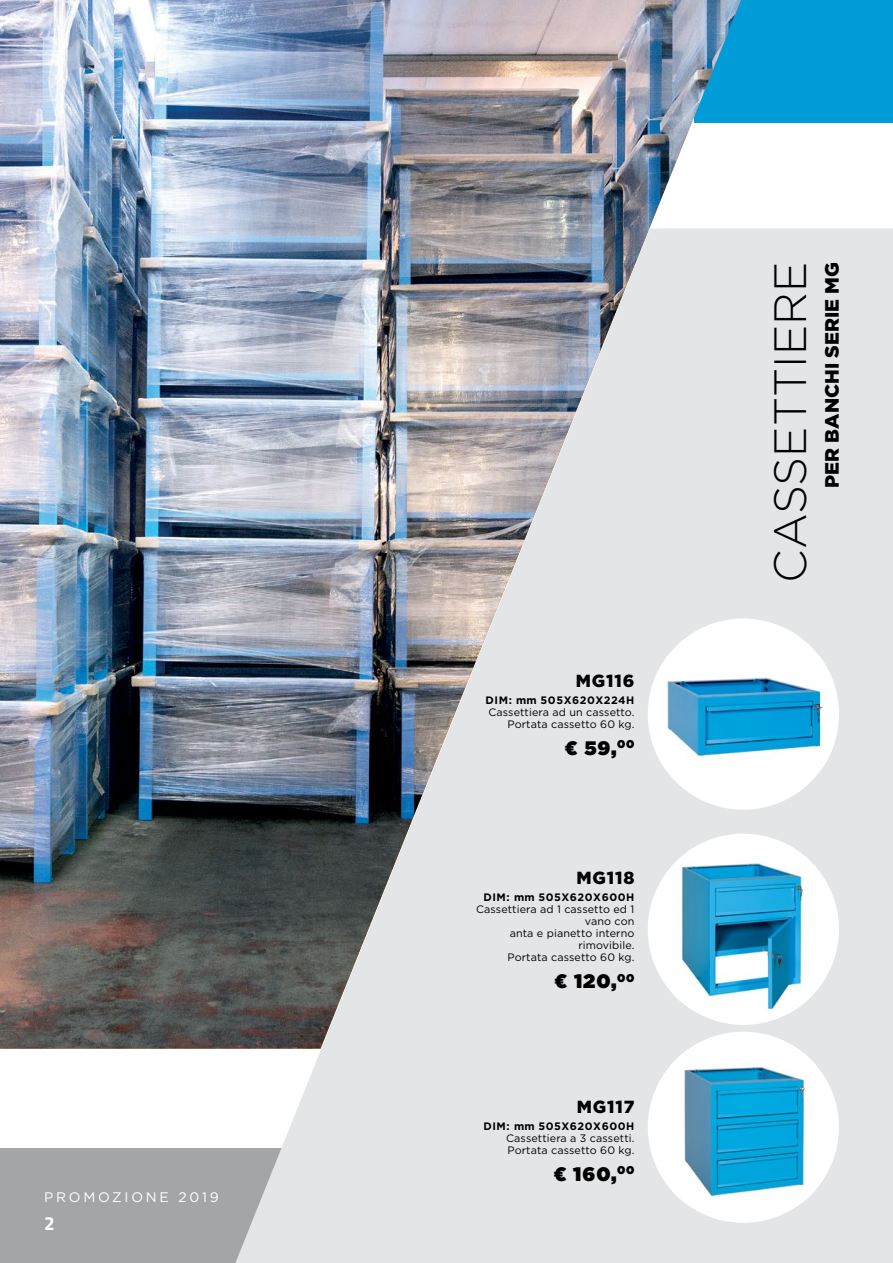
<style>
.page{position:relative;width:893px;height:1263px;background:#fff}
.page>*{position:absolute;margin:0;border:0;box-sizing:border-box;transform-origin:0 0}
.t1{font:300 45.3px "Gotham";color:#000}
.t2{font:900 19.5px "Gotham";letter-spacing:.05em;color:#000}
.t3{font:900 19.35px "Gotham";color:#000}
.t4{font:700 19.05px "Titillium";color:#fff}
.t5{font:900 17.55px "Gotham";letter-spacing:.05em;color:#000}
.t6{font:13.8px "Gotham";letter-spacing:.2em;color:#fff}
.t7{font:10.8px/12.1px "Gotham";letter-spacing:.01em;color:#000;text-align:right}
.t8{font:700 10.8px "Gotham";letter-spacing:.05em;color:#000}
</style>
<div class="page">
<div style="left:0;top:1149px;width:449px;height:114px;background:#a3a5a8"></div>
<div style="left:235px;top:228px;width:658px;height:1035px;background:#e4e5e6"></div>
<div style="left:648px;top:834px;width:191px;height:191px;background:#fff;border-radius:50%"></div>
<img style="left:741px;top:845px;width:74px;height:169px">
<div style="left:648px;top:618px;width:191px;height:192px;background:#fff;border-radius:50%"></div>
<img style="left:741px;top:656px;width:94px;height:116px">
<div style="left:648px;top:1032px;width:191px;height:191px;background:#fff;border-radius:50%"></div>
<img style="left:670px;top:1052px;width:147px;height:150px">
<div style="left:694px;top:0;width:199px;height:123px;background:#009cd7"></div>
<img style="left:0;top:0;width:741px;height:1049px">
<p class="t6" style="left:44px;top:1189px;width:176px">PROMOZIONE 2019</p>
<p class="t4" style="left:44px;top:1209px;width:12px">2</p>
<p class="t5" style="left:576px;top:669px;width:60px">MG116</p>
<p class="t8" style="left:486px;top:693px;width:150px">DIM: mm 505X620X224H</p>
<p class="t7" style="left:488px;top:705px;width:148px">Cassettiera ad un cassetto.</p>
<p class="t7" style="left:507px;top:718px;width:128px">Portata cassetto 60 kg.</p>
<p class="t2" style="left:565px;top:734px;width:71px">€ 59,<sup>00</sup></p>
<p class="t5" style="left:576px;top:866px;width:60px">MG118</p>
<p class="t8" style="left:483px;top:889px;width:152px">DIM: mm 505X620X600H</p>
<p class="t7" style="left:476px;top:902px;width:160px">Cassettiera ad 1 cassetto ed 1 vano con</p>
<p class="t7" style="left:510px;top:927px;width:126px">anta e pianetto interno rimovibile.</p>
<p class="t7" style="left:507px;top:951px;width:128px">Portata cassetto 60 kg.</p>
<p class="t2" style="left:554px;top:967px;width:81px">€ 120,<sup>00</sup></p>
<p class="t5" style="left:577px;top:1095px;width:59px">MG117</p>
<p class="t8" style="left:483px;top:1119px;width:152px">DIM: mm 505X620X600H</p>
<p class="t7" style="left:506px;top:1132px;width:130px">Cassettiera a 3 cassetti.</p>
<p class="t7" style="left:507px;top:1144px;width:128px">Portata cassetto 60 kg.</p>
<p class="t2" style="left:554px;top:1160px;width:82px">€ 160,<sup>00</sup></p>
<p class="t1" style="left:761px;top:583px;width:322px;rotate:-90deg">CASSETTIERE</p>
<p class="t3" style="left:819px;top:488px;width:227px;rotate:-90deg">PER BANCHI SERIE MG</p>
</div>
